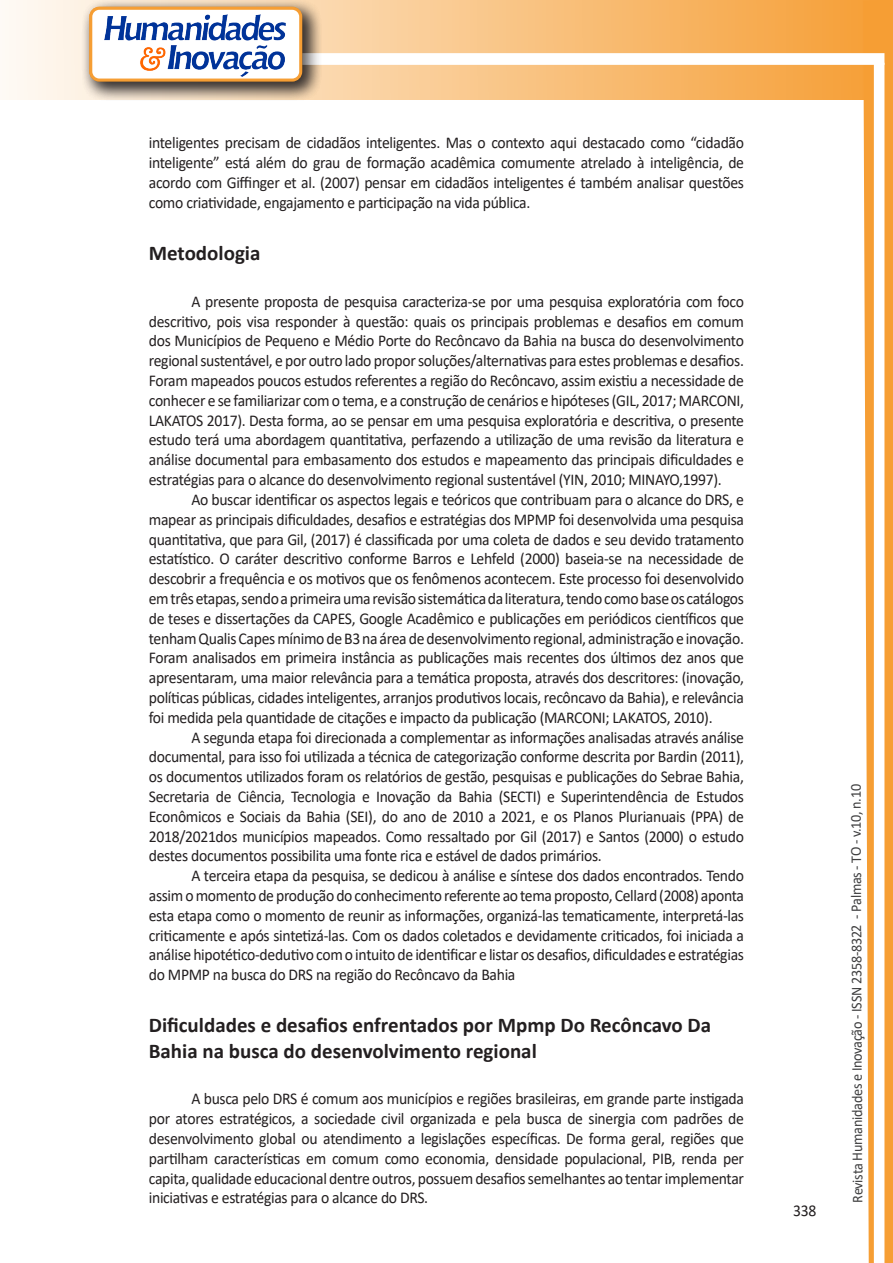
<style>
.page{position:relative;width:893px;height:1263px;background:#fff}
.page>*{position:absolute;margin:0;border:0;box-sizing:border-box;transform-origin:0 0}
.Titulo_2{font:700 21px/25.2px "Calibri";color:#231f20}
.texto{font:16.5px/19.8px "Calibri";letter-spacing:-.02em;color:#231f20;text-align:justify;scale:.95 1}
.t1{font:15px "Calibri";letter-spacing:-.025em;color:#3e3e3f;scale:.95 1}
</style>
<div class="page">
<svg style="left:5px;top:0;width:858px;height:100px;background:#f9c484"></svg>
<div style="left:302px;top:53px;width:582px;height:12px;background:#fff;border:2px solid #fff"></div>
<svg style="left:863px;top:0;width:30px;height:1263px"></svg>
<div style="left:81px;top:0;width:241px;height:102px;background:#231f20;opacity:.75"></div>
<div style="left:91px;top:8px;width:210px;height:72px;background:#fff;border-radius:9px"></div>
<img style="left:104px;top:14px;width:181px;height:62px">
<div style="left:89px;top:7px;width:213px;height:75px;border:3px solid #f69e34;border-radius:9px"></div>
<p class="texto" style="left:149px;top:133px;width:628px">inteligentes precisam de cidadãos inteligentes. Mas o contexto aqui destacado como “cidadão inteligente” está além do grau de formação acadêmica comumente atrelado à inteligência, de acordo com Giffinger et al. (2007) pensar em cidadãos inteligentes é também analisar questões como criatividade, engajamento e participação na vida pública.</p>
<p class="Titulo_2" style="left:149px;top:240px;width:113px">Metodologia</p>
<p class="texto" style="left:149px;top:291px;width:628px;text-indent:43px">A presente proposta de pesquisa caracteriza-se por uma pesquisa exploratória com foco descritivo, pois visa responder à questão: quais os principais problemas e desafios em comum dos Municípios de Pequeno e Médio Porte do Recôncavo da Bahia na busca do desenvolvimento regional sustentável, e por outro lado propor soluções/alternativas para estes problemas e desafios.<br>Foram mapeados poucos estudos referentes a região do Recôncavo, assim existiu a necessidade de conhecer e se familiarizar com o tema, e a construção de cenários e hipóteses (GIL, 2017; MARCONI, LAKATOS 2017). Desta forma, ao se pensar em uma pesquisa exploratória e descritiva, o presente estudo terá uma abordagem quantitativa, perfazendo a utilização de uma revisão da literatura e análise documental para embasamento dos estudos e mapeamento das principais dificuldades e estratégias para o alcance do desenvolvimento regional sustentável (YIN, 2010; MINAYO,1997).</p>
<p class="texto" style="left:149px;top:489px;width:628px;text-indent:43px">Ao buscar identificar os aspectos legais e teóricos que contribuam para o alcance do DRS, e mapear as principais dificuldades, desafios e estratégias dos MPMP foi desenvolvida uma pesquisa quantitativa, que para Gil, (2017) é classificada por uma coleta de dados e seu devido tratamento estatístico. O caráter descritivo conforme Barros e Lehfeld (2000) baseia-se na necessidade de descobrir a frequência e os motivos que os fenômenos acontecem. Este processo foi desenvolvido em três etapas, sendo a primeira uma revisão sistemática da literatura, tendo como base os catálogos de teses e dissertações da CAPES, Google Acadêmico e publicações em periódicos científicos que tenham Qualis Capes mínimo de B3 na área de desenvolvimento regional, administração e inovação.<br>Foram analisados em primeira instância as publicações mais recentes dos últimos dez anos que apresentaram, uma maior relevância para a temática proposta, através dos descritores: (inovação, políticas públicas, cidades inteligentes, arranjos produtivos locais, recôncavo da Bahia), e relevância foi medida pela quantidade de citações e impacto da publicação (MARCONI; LAKATOS, 2010).</p>
<p class="texto" style="left:149px;top:727px;width:628px;text-indent:43px">A segunda etapa foi direcionada a complementar as informações analisadas através análise documental, para isso foi utilizada a técnica de categorização conforme descrita por Bardin (2011), os documentos utilizados foram os relatórios de gestão, pesquisas e publicações do Sebrae Bahia, Secretaria de Ciência, Tecnologia e Inovação da Bahia (SECTI) e Superintendência de Estudos Econômicos e Sociais da Bahia (SEI), do ano de 2010 a 2021, e os Planos Plurianuais (PPA) de 2018/2021dos municípios mapeados. Como ressaltado por Gil (2017) e Santos (2000) o estudo destes documentos possibilita uma fonte rica e estável de dados primários.</p>
<p class="texto" style="left:149px;top:865px;width:628px;text-indent:43px">A terceira etapa da pesquisa, se dedicou à análise e síntese dos dados encontrados. Tendo assim o momento de produção do conhecimento referente ao tema proposto, Cellard (2008) aponta esta etapa como o momento de reunir as informações, organizá-las tematicamente, interpretá-las criticamente e após sintetizá-las. Com os dados coletados e devidamente criticados, foi iniciada a análise hipotético-dedutivo com o intuito de identificar e listar os desafios, dificuldades e estratégias do MPMP na busca do DRS na região do Recôncavo da Bahia</p>
<p class="Titulo_2" style="left:149px;top:1012px;width:564px">Dificuldades e desafios enfrentados por Mpmp Do Recôncavo Da<br>Bahia na busca do desenvolvimento regional</p>
<p class="texto" style="left:149px;top:1088px;width:628px;text-indent:43px">A busca pelo DRS é comum aos municípios e regiões brasileiras, em grande parte instigada por atores estratégicos, a sociedade civil organizada e pela busca de sinergia com padrões de desenvolvimento global ou atendimento a legislações específicas. De forma geral, regiões que partilham características em comum como economia, densidade populacional, PIB, renda per capita, qualidade educacional dentre outros, possuem desafios semelhantes ao tentar implementar iniciativas e estratégias para o alcance do DRS.</p>
<p class="texto" style="left:793px;top:1200px;width:26px">338</p>
<p class="t1" style="left:846px;top:1203px;width:442px;rotate:-90deg">Revista Humanidades e Inovação - ISSN 2358-8322 - Palmas - TO - v.10, n.10</p>
</div>
